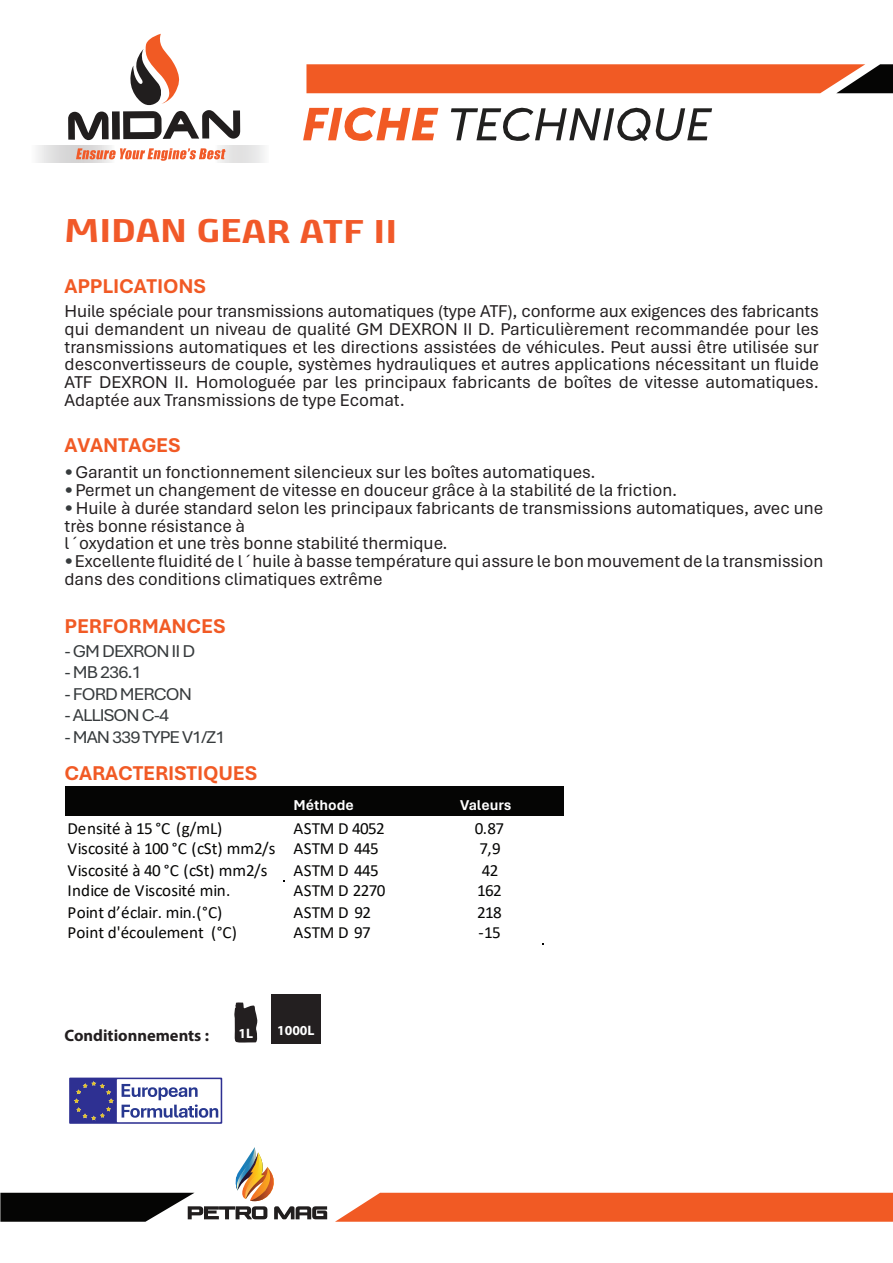
<style>
.page{position:relative;width:893px;height:1263px;background:#fff}
.page>*{position:absolute;margin:0;border:0;box-sizing:border-box;transform-origin:0 0}
.t1{font:700 33px "Bunday Clean";color:#f15929;scale:1.33 1}
.t2{font:700 21px "Aptos";letter-spacing:-.01em;color:#f15a25}
.t3{font:18px/17.7px "Aptos";color:#231f20}
.t4{font:18px "Aptos";letter-spacing:-.05em;color:#373b3d;scale:1.05 1}
.t5{font:17.1px "Calibri";color:#050504}
.t6{font:17.1px "Calibri";letter-spacing:-.03em;color:#050504}
.t7{font:700 16.5px "Myriad Pro";color:#231f20}
.t8{font:700 15px "Aptos";color:#fff}
.t9{font:700 13.65px "Myriad Pro";color:#fff}
.s1{color:#373b3d}
</style>
<div class="page">
<svg style="left:37px;top:145px;width:227px;height:18px"></svg>
<img style="left:76px;top:148px;width:150px;height:11px">
<svg style="left:68px;top:112px;width:41px;height:28px"></svg>
<div style="left:112px;top:111px;width:8px;height:28px;background:#211e1e"></div>
<svg style="left:123px;top:34px;width:117px;height:105px"></svg>
<svg style="left:335px;top:1193px;width:558px;height:29px;background:#f1622e"></svg>
<svg style="left:306px;top:64px;width:587px;height:29px;background:#e35b2a"></svg>
<svg style="left:303px;top:107px;width:135px;height:34px"></svg>
<svg style="left:451px;top:108px;width:261px;height:33px"></svg>
<svg style="left:0;top:1147px;width:327px;height:75px"></svg>
<svg style="left:234px;top:1002px;width:24px;height:41px"></svg>
<div style="left:271px;top:994px;width:49px;height:49px;background:#231f20"></div>
<svg style="left:69px;top:1077px;width:153px;height:47px"></svg>
<div style="left:65px;top:786px;width:499px;height:30px;background:#050504"></div>
<h1 class="t1" style="left:65px;top:209px;width:252px">MIDAN GEAR ATF II</h1>
<p class="t2" style="left:65px;top:272px;width:143px">APPLICATIONS</p>
<p class="t3" style="left:65px;top:302px;width:756px;text-align:justify">Huile spéciale pour transmissions automatiques (type ATF), conforme aux exigences des fabricants qui demandent un niveau de qualité GM DEXRON II D. Particulièrement recommandée pour les transmissions automatiques et les directions assistées de véhicules. Peut aussi être utilisée sur desconvertisseurs de couple, systèmes hydrauliques et autres applications nécessitant un fluide ATF DEXRON II. Homologuée par les principaux fabricants de boîtes de vitesse automatiques.<br>Adaptée aux Transmissions de type Ecomat.</p>
<p class="t2" style="left:65px;top:431px;width:118px">AVANTAGES</p>
<p class="t3" style="left:65px;top:463px;width:533px"><span class="s1">•</span> Garantit un fonctionnement silencieux sur les boîtes automatiques.</p>
<p class="t3" style="left:65px;top:481px;width:614px"><span class="s1">•</span> Permet un changement de vitesse en douceur grâce à la stabilité de la friction.</p>
<p class="t3" style="left:65px;top:498px;width:760px"><span class="s1">•</span> Huile à durée standard selon les principaux fabricants de transmissions automatiques, avec une très bonne résistance à<br>l´oxydation et une très bonne stabilité thermique.</p>
<p class="t3" style="left:65px;top:552px;width:760px"><span class="s1">•</span> Excellente fluidité de l´huile à basse température qui assure le bon mouvement de la transmission dans des conditions climatiques extrême</p>
<p class="t2" style="left:65px;top:611px;width:163px">PERFORMANCES</p>
<p class="t4" style="left:65px;top:638px;width:126px">- GM DEXRON II D</p>
<p class="t4" style="left:65px;top:660px;width:75px">- MB 236.1</p>
<p class="t4" style="left:65px;top:681px;width:123px">- FORD MERCON</p>
<p class="t4" style="left:65px;top:703px;width:101px">- ALLISON C-4</p>
<p class="t4" style="left:65px;top:725px;width:155px">- MAN 339 TYPE V1/Z1</p>
<p class="t2" style="left:65px;top:758px;width:194px">CARACTERISTIQUES</p>
<p class="t8" style="left:293px;top:795px;width:62px">Méthode</p>
<p class="t8" style="left:460px;top:795px;width:53px">Valeurs</p>
<p class="t5" style="left:68px;top:816px;width:156px">Densité à 15 °C (g/mL)</p>
<p class="t6" style="left:294px;top:816px;width:93px">ASTM D 4052</p>
<p class="t5" style="left:475px;top:816px;width:31px">0.87</p>
<p class="t5" style="left:68px;top:837px;width:313px">Viscosité à 100 °C (cSt) mm2/s ASTM D 445</p>
<p class="t5" style="left:480px;top:837px;width:23px">7,9</p>
<p class="t5" style="left:68px;top:858px;width:202px">Viscosité à 40 °C (cSt) mm2/s</p>
<p class="t5" style="left:294px;top:858px;width:87px">ASTM D 445</p>
<p class="t5" style="left:482px;top:858px;width:18px">42</p>
<p class="t5" style="left:68px;top:879px;width:164px">Indice de Viscosité min.</p>
<p class="t6" style="left:294px;top:879px;width:94px">ASTM D 2270</p>
<p class="t5" style="left:477px;top:879px;width:26px">162</p>
<p class="t5" style="left:68px;top:900px;width:156px">Point d’éclair. min.(°C)</p>
<p class="t5" style="left:294px;top:900px;width:79px">ASTM D 92</p>
<p class="t5" style="left:477px;top:900px;width:26px">218</p>
<p class="t5" style="left:68px;top:921px;width:171px">Point d'écoulement (°C)</p>
<p class="t5" style="left:294px;top:921px;width:79px">ASTM D 97</p>
<p class="t5" style="left:478px;top:921px;width:24px">-15</p>
<p class="t7" style="left:65px;top:1024px;width:146px">Conditionnements :</p>
<p class="t9" style="left:239px;top:1025px;width:16px">1L</p>
<p class="t9" style="left:277px;top:1022px;width:39px">1000L</p>
</div>
